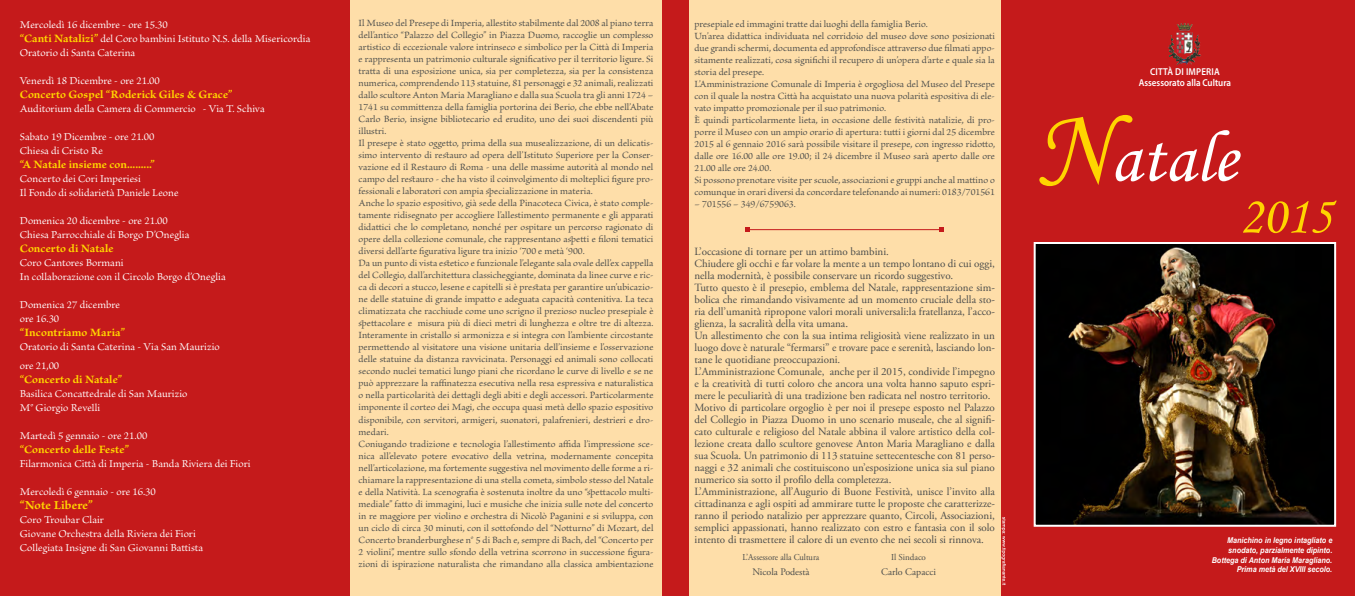
<style>
.page{position:relative;width:1355px;height:596px;background:#fff}
.page>*{position:absolute;margin:0;border:0;box-sizing:border-box;transform-origin:0 0}
.t1{font:73px "Monotype Corsiva";color:#fff}
.t2{font:53px "Monotype Corsiva";color:#ffd500}
.t3{font:700 13px "Brioso Pro";letter-spacing:.005em;color:#ffd500}
.t4{font:700 12px "Brioso Pro";letter-spacing:.005em;color:#ffd500}
.t5{font:11px/12px "Adobe Garamond Pro";color:#4a4c4b}
.t6{font:11px/14px "Brioso Pro";letter-spacing:.005em;color:#fff}
.t7{font:10px/12px "Brioso Pro";letter-spacing:.005em;color:#4a4c4b}
.t8{font:600 10px/11.2px "Myriad Pro";color:#fff;text-align:center;scale:.9 1}
.t9{font:10px "Adobe Garamond Pro";color:#4a4c4b}
.t10{font:9px "Adobe Garamond Pro";color:#4a4c4b;scale:.95 1}
.t11{font:9px "Adobe Garamond Pro";color:#4a4c4b}
.t12{font:italic 700 8px/9.6px "Arial";color:#fff;text-align:right;scale:.9 1}
.s1{font-weight:700;font-size:12px;color:#ffd500}
.s2{font-size:108px;color:#ffd500}
</style>
<div class="page">
<div style="left:0;top:0;width:1355px;height:595px;background:#c51a1b"></div>
<div style="left:350px;top:0;width:312px;height:595px;background:#fedea9"></div>
<div style="left:689px;top:0;width:312px;height:595px;background:#fedea9"></div>
<img style="left:1177px;top:23px;width:16px;height:8px">
<hr style="left:748px;top:229px;width:194px;height:1px;background:#c51a1b">
<svg style="left:746px;top:227px;width:4px;height:4px"></svg>
<svg style="left:940px;top:227px;width:4px;height:4px"></svg>
<img style="left:1037px;top:245px;width:296px;height:278px">
<div style="left:1034px;top:242px;width:302px;height:284px;border:2px solid #fff"></div>
<svg style="left:1001px;top:517px;width:5px;height:67px"></svg>
<p class="t6" style="left:20px;top:18px;width:292px">Mercoledì 16 dicembre - ore 15.30<br><span class="s1">“Canti Natalizi”</span> del Coro bambini Istituto N.S. della Misericordia<br>Oratorio di Santa Caterina</p>
<p class="t6" style="left:20px;top:74px;width:141px">Venerdì 18 Dicembre - ore 21.00</p>
<p class="t4" style="left:20px;top:87px;width:214px">Concerto Gospel “Roderick Giles &amp; Grace”</p>
<p class="t6" style="left:20px;top:102px;width:246px">Auditorium della Camera di Commercio - Via T. Schiva</p>
<p class="t6" style="left:20px;top:130px;width:136px">Sabato 19 Dicembre - ore 21.00<br>Chiesa di Cristo Re</p>
<p class="t4" style="left:20px;top:157px;width:136px">“A Natale insieme con.........”</p>
<p class="t6" style="left:20px;top:172px;width:160px">Concerto dei Cori Imperiesi<br>Il Fondo di solidarietà Daniele Leone</p>
<p class="t6" style="left:20px;top:214px;width:171px">Domenica 20 dicembre - ore 21.00<br>Chiesa Parrocchiale di Borgo D’Oneglia</p>
<p class="t4" style="left:20px;top:241px;width:95px">Concerto di Natale</p>
<p class="t6" style="left:20px;top:256px;width:208px">Coro Cantores Bormani<br>In collaborazione con il Circolo Borgo d’Oneglia</p>
<p class="t6" style="left:20px;top:298px;width:102px">Domenica 27 dicembre ore 16.30</p>
<p class="t4" style="left:20px;top:325px;width:107px">“Incontriamo Maria”</p>
<p class="t6" style="left:20px;top:337px;width:201px;line-height:19px">Oratorio di Santa Caterina - Via San Maurizio ore 21,00</p>
<p class="t4" style="left:20px;top:372px;width:104px">“Concerto di Natale”</p>
<p class="t6" style="left:20px;top:387px;width:169px">Basilica Concattedrale di San Maurizio<br>M° Giorgio Revelli</p>
<p class="t6" style="left:20px;top:429px;width:129px">Martedì 5 gennaio - ore 21.00</p>
<p class="t4" style="left:20px;top:442px;width:111px">“Concerto delle Feste”</p>
<p class="t6" style="left:20px;top:457px;width:232px">Filarmonica Città di Imperia - Banda Riviera dei Fiori</p>
<p class="t6" style="left:20px;top:485px;width:138px">Mercoledì 6 gennaio - ore 16.30</p>
<h3 class="t3" style="left:20px;top:497px;width:74px">“Note Libere”</h3>
<p class="t6" style="left:20px;top:513px;width:185px">Coro Troubar Clair<br>Giovane Orchestra della Riviera dei Fiori<br>Collegiata Insigne di San Giovanni Battista</p>
<p class="t7" style="left:359px;top:17px;width:296px">Il Museo del Presepe di Imperia, allestito stabilmente dal 2008 al piano terra dell’antico “Palazzo del Collegio” in Piazza Duomo, raccoglie un complesso artistico di eccezionale valore intrinseco e simbolico per la Città di Imperia e rappresenta un patrimonio culturale significativo per il territorio ligure. Si tratta di una esposizione unica, sia per completezza, sia per la consistenza numerica, comprendendo 113 statuine, 81 personaggi e 32 animali, realizzati dallo scultore Anton Maria Maragliano e dalla sua Scuola tra gli anni 1724 – 1741 su committenza della famiglia portorina dei Berio, che ebbe nell’Abate Carlo Berio, insigne bibliotecario ed erudito, uno dei suoi discendenti più illustri.<br>Il presepe è stato oggetto, prima della sua musealizzazione, di un delicatis&shy;simo intervento di restauro ad opera dell’Istituto Superiore per la Conser&shy;vazione ed il Restauro di Roma - una delle massime autorità al mondo nel campo del restauro - che ha visto il coinvolgimento di molteplici figure pro&shy;fessionali e laboratori con ampia specializzazione in materia.<br>Anche lo spazio espositivo, già sede della Pinacoteca Civica, è stato comple&shy;tamente ridisegnato per accogliere l’allestimento permanente e gli apparati didattici che lo completano, nonché per ospitare un percorso ragionato di opere della collezione comunale, che rappresentano aspetti e filoni tematici diversi dell’arte figurativa ligure tra inizio ‘700 e metà ‘900.<br>Da un punto di vista estetico e funzionale l’elegante sala ovale dell’ex cappella del Collegio, dall’architettura classicheggiante, dominata da linee curve e ric&shy;ca di decori a stucco, lesene e capitelli si è prestata per garantire un’ubicazio&shy;ne delle statuine di grande impatto e adeguata capacità contenitiva. La teca climatizzata che racchiude come uno scrigno il prezioso nucleo presepiale è spettacolare e misura più di dieci metri di lunghezza e oltre tre di altezza.<br>Interamente in cristallo si armonizza e si integra con l’ambiente circostante permettendo al visitatore una visione unitaria dell’insieme e l’osservazione delle statuine da distanza ravvicinata. Personaggi ed animali sono collocati secondo nuclei tematici lungo piani che ricordano le curve di livello e se ne può apprezzare la raffinatezza esecutiva nella resa espressiva e naturalistica o nella particolarità dei dettagli degli abiti e degli accessori. Particolarmente imponente il corteo dei Magi, che occupa quasi metà dello spazio espositivo disponibile, con servitori, armigeri, suonatori, palafrenieri, destrieri e dro&shy;medari.<br>Coniugando tradizione e tecnologia l’allestimento affida l’impressione sce&shy;nica all’elevato potere evocativo della vetrina, modernamente concepita nell’articolazione, ma fortemente suggestiva nel movimento delle forme a ri&shy;chiamare la rappresentazione di una stella cometa, simbolo stesso del Natale e della Natività. La scenografia è sostenuta inoltre da uno “spettacolo multi&shy;mediale” fatto di immagini, luci e musiche che inizia sulle note del concerto in re maggiore per violino e orchestra di Nicolò Paganini e si sviluppa, con un ciclo di circa 30 minuti, con il sottofondo del “Notturno” di Mozart, del Concerto branderburghese n° 5 di Bach e, sempre di Bach, del “Concerto per 2 violini”, mentre sullo sfondo della vetrina scorrono in successione figura&shy;zioni di ispirazione naturalista che rimandano alla classica ambientazione</p>
<p class="t7" style="left:694px;top:18px;width:302px">presepiale ed immagini tratte dai luoghi della famiglia Berio.<br>Un’area didattica individuata nel corridoio del museo dove sono posizionati due grandi schermi, documenta ed approfondisce attraverso due filmati appo&shy;sitamente realizzati, cosa significhi il recupero di un’opera d’arte e quale sia la storia del presepe.<br>L’Amministrazione Comunale di Imperia è orgogliosa del Museo del Presepe con il quale la nostra Città ha acquistato una nuova polarità espositiva di ele&shy;vato impatto promozionale per il suo patrimonio.<br>È quindi particolarmente lieta, in occasione delle festività natalizie, di pro&shy;porre il Museo con un ampio orario di apertura: tutti i giorni dal 25 dicembre 2015 al 6 gennaio 2016 sarà possibile visitare il presepe, con ingresso ridotto, dalle ore 16.00 alle ore 19.00; il 24 dicembre il Museo sarà aperto dalle ore 21.00 alle ore 24.00.<br>Si possono prenotare visite per scuole, associazioni e gruppi anche al mattino o comunque in orari diversi da concordare telefonando ai numeri: 0183/701561</p>
<p class="t7" style="left:694px;top:198px;width:103px">– 701556 – 349/6759063.</p>
<p class="t5" style="left:694px;top:245px;width:302px">L’occasione di tornare per un attimo bambini.<br>Chiudere gli occhi e far volare la mente a un tempo lontano di cui oggi, nella modernità, è possibile conservare un ricordo suggestivo.<br>Tutto questo è il presepio, emblema del Natale, rappresentazione sim&shy;bolica che rimandando visivamente ad un momento cruciale della sto&shy;ria dell’umanità ripropone valori morali universali:la fratellanza, l’acco&shy;glienza, la sacralità della vita umana.<br>Un allestimento che con la sua intima religiosità viene realizzato in un luogo dove è naturale “fermarsi” e trovare pace e serenità, lasciando lon&shy;tane le quotidiane preoccupazioni.<br>L’Amministrazione Comunale, anche per il 2015, condivide l’impegno e la creatività di tutti coloro che ancora una volta hanno saputo espri&shy;mere le peculiarità di una tradizione ben radicata nel nostro territorio.<br>Motivo di particolare orgoglio è per noi il presepe esposto nel Palazzo del Collegio in Piazza Duomo in uno scenario museale, che al signifi&shy;cato culturale e religioso del Natale abbina il valore artistico della col&shy;lezione creata dallo scultore genovese Anton Maria Maragliano e dalla sua Scuola. Un patrimonio di 113 statuine settecentesche con 81 perso&shy;naggi e 32 animali che costituiscono un’esposizione unica sia sul piano numerico sia sotto il profilo della completezza.<br>L’Amministrazione, all’Augurio di Buone Festività, unisce l’invito alla cittadinanza e agli ospiti ad ammirare tutte le proposte che caratterizze&shy;ranno il periodo natalizio per apprezzare quanto, Circoli, Associazioni, semplici appassionati, hanno realizzato con estro e fantasia con il solo intento di trasmettere il calore di un evento che nei secoli si rinnova.</p>
<p class="t11" style="left:891px;top:551px;width:36px">Il Sindaco</p>
<p class="t9" style="left:881px;top:566px;width:56px">Carlo Capacci</p>
<p class="t10" style="left:743px;top:551px;width:82px">L’Assessore alla Cultura</p>
<p class="t9" style="left:752px;top:566px;width:59px">Nicola Podestà</p>
<p class="t8" style="left:1139px;top:66px;width:104px">CITTÀ DI IMPERIA<br>Assessorato alla Cultura</p>
<h1 class="t1" style="left:1035px;top:114px;width:204px"><span class="s2">N</span>atale</h1>
<h2 class="t2" style="left:1239px;top:184px;width:95px">2015</h2>
<p class="t12" style="left:1212px;top:535px;width:135px">Manichino in legno intagliato e snodato, parzialmente dipinto.<br>Bottega di Anton Maria Maragliano.<br>Prima metà del XVIII secolo.</p>
</div>
